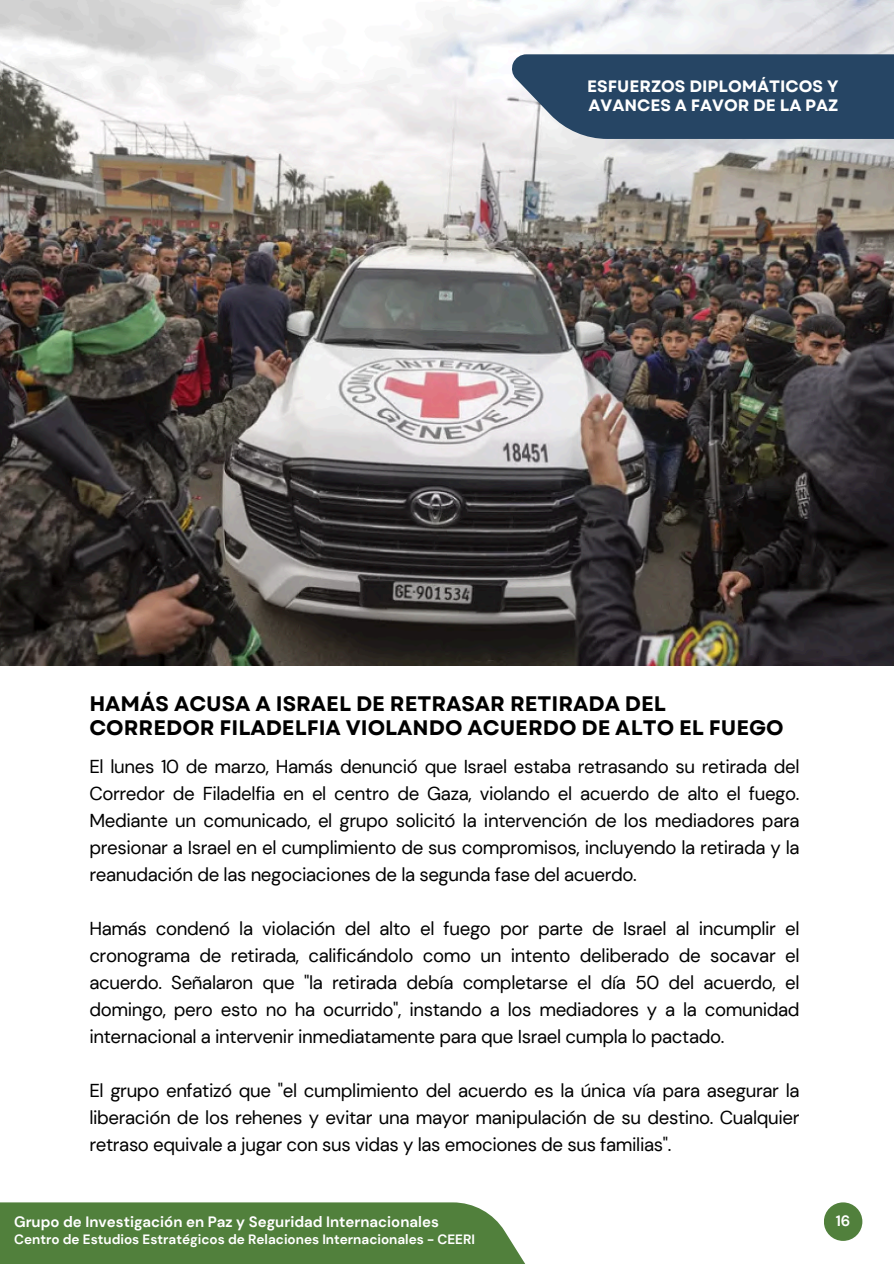
<style>
.page{position:relative;width:894px;height:1264px;background:#fff}
.page>*{position:absolute;margin:0;border:0;box-sizing:border-box;transform-origin:0 0}
.t1{font:700 21px/23.7px "Garet";color:#000}
.t2{font:18.75px/27px "DM Sans";letter-spacing:-.02em;color:#000;text-align:justify}
.t3{font:700 16.5px/19.2px "Garet";color:#fff}
.t4{font:700 15px "DM Sans";color:#fff}
.t5{font:700 13.5px "DM Sans";color:#fff}
</style>
<div class="page">
<img style="left:0;top:0;width:893px;height:665px">
<div style="left:0;top:1202px;width:538px;height:61px;background:#51803c"></div>
<div style="left:511px;top:54px;width:382px;height:85px;background:#264564"></div>
<div style="left:823px;top:1202px;width:39px;height:38px;background:#51803c;border-radius:50%"></div>
<p class="t3" style="left:587px;top:77px;width:253px">ESFUERZOS DIPLOMÁTICOS Y<br>AVANCES A FAVOR DE LA PAZ</p>
<h2 class="t1" style="left:89px;top:692px;width:695px">HAMÁS ACUSA A ISRAEL DE RETRASAR RETIRADA DEL<br>CORREDOR FILADELFIA VIOLANDO ACUERDO DE ALTO EL FUEGO</h2>
<h2 class="t2" style="left:89px;top:753px;width:711px">El lunes 10 de marzo, Hamás denunció que Israel estaba retrasando su retirada del Corredor de Filadelfia en el centro de Gaza, violando el acuerdo de alto el fuego.<br>Mediante un comunicado, el grupo solicitó la intervención de los mediadores para presionar a Israel en el cumplimiento de sus compromisos, incluyendo la retirada y la reanudación de las negociaciones de la segunda fase del acuerdo.</h2>
<h2 class="t2" style="left:89px;top:915px;width:711px">Hamás condenó la violación del alto el fuego por parte de Israel al incumplir el cronograma de retirada, calificándolo como un intento deliberado de socavar el acuerdo. Señalaron que "la retirada debía completarse el día 50 del acuerdo, el domingo, pero esto no ha ocurrido", instando a los mediadores y a la comunidad internacional a intervenir inmediatamente para que Israel cumpla lo pactado.</h2>
<p class="t2" style="left:89px;top:1077px;width:711px">El grupo enfatizó que "el cumplimiento del acuerdo es la única vía para asegurar la liberación de los rehenes y evitar una mayor manipulación de su destino. Cualquier retraso equivale a jugar con sus vidas y las emociones de sus familias".</p>
<h3 class="t4" style="left:14px;top:1212px;width:426px">Grupo de Investigación en Paz y Seguridad Internacionales</h3>
<h1 class="t5" style="left:14px;top:1230px;width:462px">Centro de Estudios Estratégicos de Relaciones Internacionales - CEERI</h1>
<p class="t4" style="left:835px;top:1210px;width:16px">16</p>
</div>
